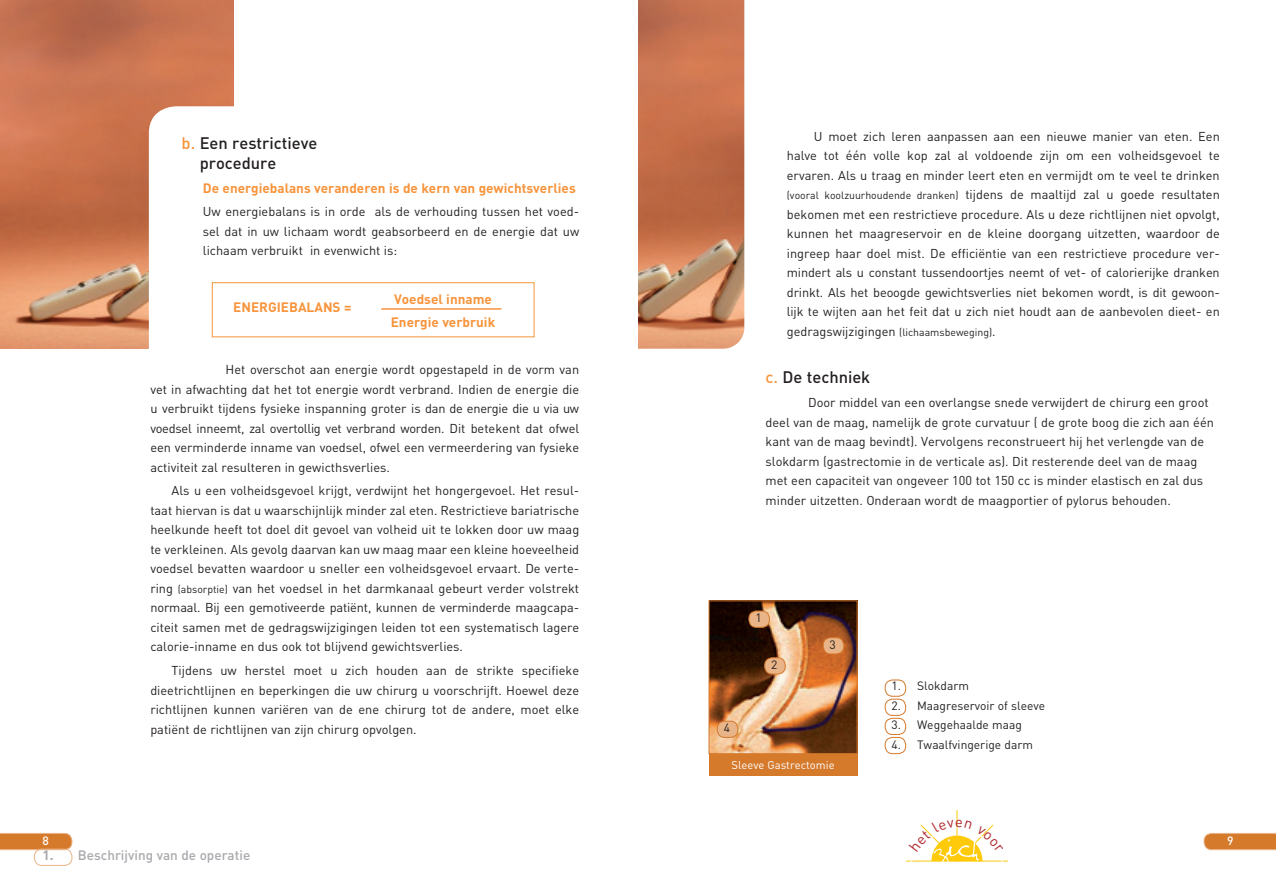
<style>
.page{position:relative;width:1276px;height:893px;background:#fff}
.page>*{position:absolute;margin:0;border:0;box-sizing:border-box;transform-origin:0 0}
.t1{font:500 16.5px/19.5px "DIN";color:#231f20}
.t2{font:700 13.5px/23.7px "DIN";color:#f7943c}
.t3{font:500 13.5px "DIN";color:#a8a9ad}
.t4{font:12.75px/19.5px "DIN";color:#231f20;text-align:justify}
.t5{font:12px "DIN";color:#231f20}
.t6{font:500 12px "DIN";color:#fff}
.t7{font:11.25px "DIN";color:#fff}
.s1{color:#f7943c}
.s2{font-size:10.5px}
.s3{font-weight:700}
</style>
<div class="page">
<img style="left:0;top:0;width:234px;height:349px">
<svg style="left:1203px;top:833px;width:73px;height:17px"></svg>
<svg style="left:0;top:833px;width:72px;height:17px"></svg>
<div style="left:34px;top:849px;width:38px;height:17px;border:1px solid #e9b487;border-radius:7px"></div>
<div style="left:149px;top:106px;width:553px;height:277px;background:#fff;border-radius:27px"></div>
<img style="left:638px;top:0;width:106px;height:349px">
<hr style="left:381px;top:308px;width:120px;height:2px;background:#f7943c">
<div style="left:212px;top:282px;width:322px;height:55px;border:1px solid #f7943c"></div>
<img style="left:710px;top:602px;width:145px;height:150px">
<div style="left:708px;top:600px;width:149px;height:154px;border:1px solid #d5792b"></div>
<div style="left:708px;top:754px;width:149px;height:21px;background:#d5792b"></div>
<div style="left:885px;top:680px;width:21px;height:17px;border:1px solid #d5792b;border-radius:7px"></div>
<div style="left:885px;top:699px;width:21px;height:17px;border:1px solid #d5792b;border-radius:8px"></div>
<div style="left:885px;top:718px;width:21px;height:17px;border:1px solid #d5792b;border-radius:8px"></div>
<div style="left:885px;top:737px;width:21px;height:17px;border:1px solid #d5792b;border-radius:8px"></div>
<div style="left:764px;top:658px;width:21px;height:16px;background:#e9b487;border-radius:7px"></div>
<div style="left:764px;top:657px;width:21px;height:17px;border:1px solid #d5792b;border-radius:7px"></div>
<div style="left:717px;top:721px;width:21px;height:16px;background:#e9b487;border-radius:7px"></div>
<div style="left:717px;top:721px;width:21px;height:17px;border:1px solid #d5792b;border-radius:7px"></div>
<div style="left:749px;top:611px;width:20px;height:16px;background:#e9b487;border-radius:8px"></div>
<div style="left:748px;top:611px;width:22px;height:17px;border:1px solid #d5792b;border-radius:8px"></div>
<div style="left:823px;top:638px;width:20px;height:16px;background:#e9b487;border-radius:7px"></div>
<div style="left:823px;top:637px;width:21px;height:17px;border:1px solid #d5792b;border-radius:7px"></div>
<svg style="left:906px;top:810px;width:102px;height:52px"></svg>
<p class="t1" style="left:200px;top:133px;width:119px;text-indent:-18px"><span class="s1">b.</span> Een restrictieve procedure</p>
<p class="t2" style="left:203px;top:175px;width:374px">De energiebalans veranderen is de kern van gewichtsverlies</p>
<p class="t4" style="left:203px;top:202px;width:378px">Uw energiebalans is in orde als de verhouding tussen het voed&shy;sel dat in uw lichaam wordt geabsorbeerd en de energie dat uw lichaam verbruikt in evenwicht is:</p>
<p class="t2" style="left:233px;top:294px;width:120px">ENERGIEBALANS =</p>
<p class="t2" style="left:391px;top:286px;width:106px">Voedsel inname<br>Energie verbruik</p>
<p class="t4" style="left:150px;top:359px;width:430px;text-indent:75px">Het overschot aan energie wordt opgestapeld in de vorm van vet in afwachting dat het tot energie wordt verbrand. Indien de energie die u verbruikt tijdens fysieke inspanning groter is dan de energie die u via uw voedsel inneemt, zal overtollig vet verbrand worden. Dit betekent dat ofwel een verminderde inname van voedsel, ofwel een vermeerdering van fysieke activiteit zal resulteren in gewicthsverlies.</p>
<p class="t4" style="left:150px;top:481px;width:430px;text-indent:21px">Als u een volheidsgevoel krijgt, verdwijnt het hongergevoel. Het resul&shy;taat hiervan is dat u waarschijnlijk minder zal eten. Restrictieve bariatrische heelkunde heeft tot doel dit gevoel van volheid uit te lokken door uw maag te verkleinen. Als gevolg daarvan kan uw maag maar een kleine hoeveelheid voedsel bevatten waardoor u sneller een volheidsgevoel ervaart. De verte&shy;ring <span class="s2">(absorptie)</span> van het voedsel in het darmkanaal gebeurt verder volstrekt normaal. Bij een gemotiveerde patiënt, kunnen de verminderde maagcapa&shy;citeit samen met de gedragswijzigingen leiden tot een systematisch lagere calorie-inname en dus ook tot blijvend gewichtsverlies.</p>
<p class="t4" style="left:150px;top:660px;width:430px;text-indent:21px">Tijdens uw herstel moet u zich houden aan de strikte specifieke dieetrichtlijnen en beperkingen die uw chirurg u voorschrijft. Hoewel deze richtlijnen kunnen variëren van de ene chirurg tot de andere, moet elke patiënt de richtlijnen van zijn chirurg opvolgen.</p>
<p class="t4" style="left:787px;top:126px;width:434px;text-align:left;text-indent:27px">U moet zich leren aanpassen aan een nieuwe manier van eten. Een halve tot één volle kop zal al voldoende zijn om een volheidsgevoel te ervaren. Als u traag en minder leert eten en vermijdt om te veel te drinken <span class="s2">(vooral koolzuurhoudende dranken)</span> tijdens de maaltijd zal u goede resultaten bekomen met een restrictieve procedure. Als u deze richtlijnen niet opvolgt, kunnen het maagreservoir en de kleine doorgang uitzetten, waardoor de ingreep haar doel mist. De efficiëntie van een restrictieve procedure ver&shy;mindert als u constant tussendoortjes neemt of vet- of calorierijke dranken drinkt. Als het beoogde gewichtsverlies niet bekomen wordt, is dit gewoon&shy;lijk te wijten aan het feit dat u zich niet houdt aan de aanbevolen dieet- en gedragswijzigingen <span class="s2">(lichaamsbeweging)</span>.</p>
<p class="t1" style="left:765px;top:367px;width:106px"><span class="s1">c.</span> De techniek</p>
<p class="t4" style="left:765px;top:393px;width:450px;text-align:left;text-indent:43px">Door middel van een overlangse snede verwijdert de chirurg een groot deel van de maag, namelijk de grote curvatuur ( de grote boog die zich aan één kant van de maag bevindt). Vervolgens reconstrueert hij het verlengde van de slokdarm (gastrectomie in de verticale as). Dit resterende deel van de maag met een capaciteit van ongeveer 100 tot 150 cc is minder elastisch en zal dus minder uitzetten. Onderaan wordt de maagportier of pylorus behouden.</p>
<p class="t5" style="left:723px;top:720px;width:8px">4</p>
<p class="t5" style="left:755px;top:610px;width:8px">1</p>
<p class="t5" style="left:771px;top:657px;width:8px">2</p>
<p class="t5" style="left:829px;top:637px;width:8px">3</p>
<p class="t7" style="left:731px;top:758px;width:105px">Sleeve Gastrectomie</p>
<p class="t5" style="left:891px;top:678px;width:79px">1. Slokdarm</p>
<p class="t5" style="left:891px;top:698px;width:155px">2. Maagreservoir of sleeve</p>
<p class="t5" style="left:891px;top:717px;width:132px">3. Weggehaalde maag</p>
<p class="t5" style="left:891px;top:737px;width:143px">4. Twaalfvingerige darm</p>
<p class="t6" style="left:43px;top:833px;width:8px">8</p>
<p class="t6" style="left:1227px;top:833px;width:8px">9</p>
<p class="t3" style="left:43px;top:847px;width:209px"><span class="s3">1.</span> Beschrijving van de operatie</p>
</div>
